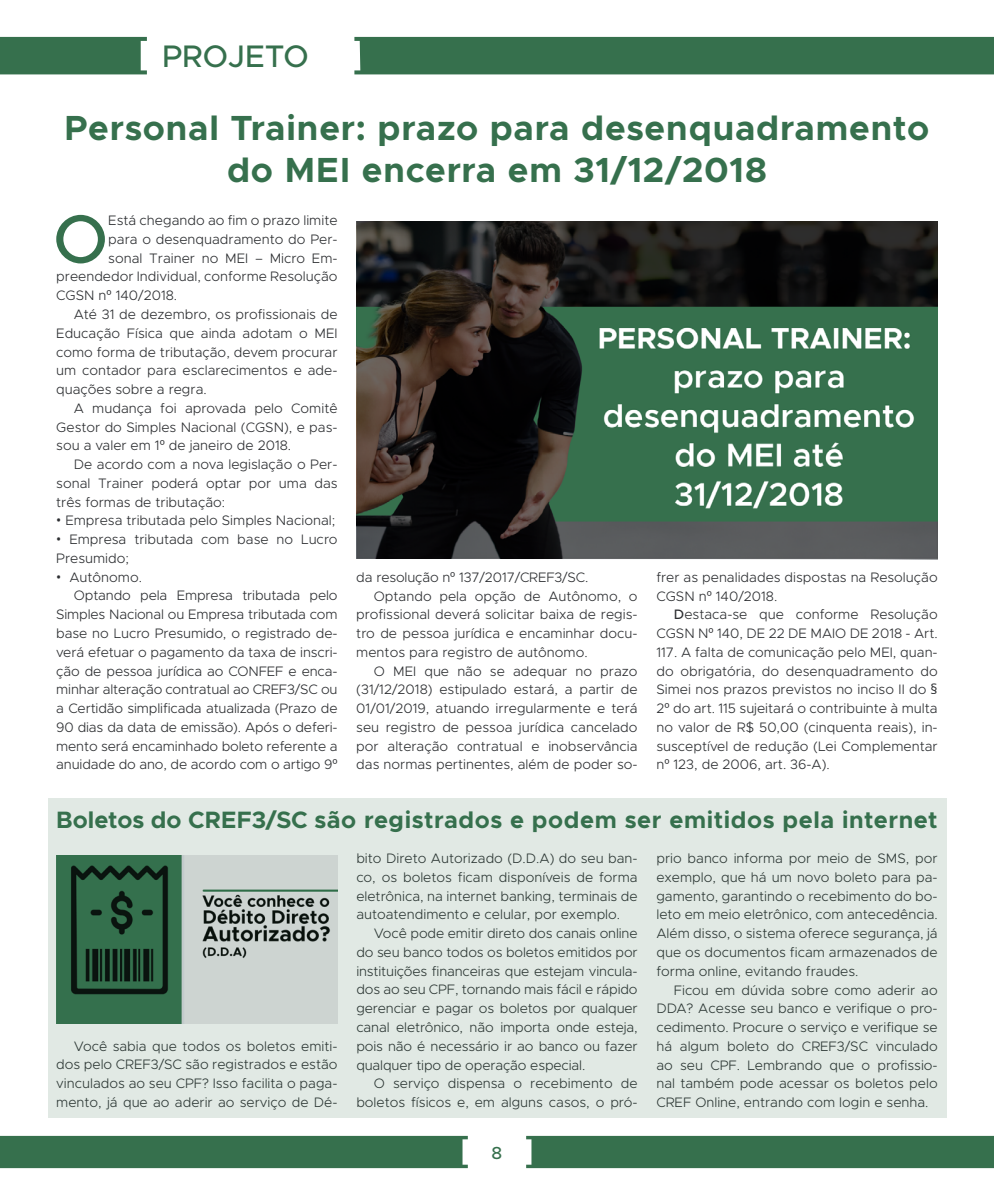
<style>
.page{position:relative;width:994px;height:1182px;background:#fff}
.page>*{position:absolute;margin:0;border:0;box-sizing:border-box;transform-origin:0 0}
.t1{font:500 68.38px "Metropolis";color:#36704d}
.t2{font:700 35px/42px "Metropolis";letter-spacing:.025em;color:#36704d;text-align:center}
.t3{font:500 31.25px "Metropolis";color:#36704d}
.t4{font:700 23.75px "Metropolis";letter-spacing:.02em;color:#36704d}
.t5{font:500 17.5px "Metropolis";color:#36704d}
.t6{font:300 13.75px/18.8px "Metropolis";color:#2b2d30;text-align:justify}
.s1{font-family:"Open Sans";font-weight:400}
.s2{font-weight:500}
</style>
<div class="page">
<div style="left:0;top:1135px;width:468px;height:32px;background:#36704d"></div>
<div style="left:526px;top:1135px;width:468px;height:32px;background:#36704d"></div>
<div style="left:0;top:37px;width:147px;height:37px;background:#36704d"></div>
<div style="left:354px;top:37px;width:640px;height:37px;background:#36704d"></div>
<img style="left:356px;top:221px;width:581px;height:338px">
<svg style="left:48px;top:798px;width:899px;height:318px;background:#cfdbd4"></svg>
<h3 class="t3" style="left:162px;top:37px;width:148px">PROJETO</h3>
<h2 class="t2" style="left:65px;top:107px;width:866px">Personal Trainer: prazo para desenquadramento do MEI encerra em 31/12/2018</h2>
<h1 class="t1" style="left:53px;top:196px;width:57px">O</h1>
<p class="t6" style="left:108px;top:211px;width:231px">Está chegando ao fim o prazo limite</p>
<p class="t6" style="left:108px;top:230px;width:231px">para o desenquadramento do Per-</p>
<p class="t6" style="left:108px;top:248px;width:231px">sonal Trainer no MEI – Micro Em-</p>
<p class="t6" style="left:56px;top:267px;width:283px">preendedor Individual, conforme Resolução</p>
<p class="t6" style="left:56px;top:286px;width:122px">CGSN n<span class="s1">º</span> 140/2018.</p>
<p class="t6" style="left:74px;top:305px;width:265px">Até 31 de dezembro, os profissionais de</p>
<p class="t6" style="left:56px;top:323px;width:283px">Educação Física que ainda adotam o MEI</p>
<p class="t6" style="left:56px;top:342px;width:283px">como forma de tributação, devem procurar</p>
<p class="t6" style="left:56px;top:361px;width:283px">um contador para esclarecimentos e ade-</p>
<p class="t6" style="left:56px;top:380px;width:152px">quações sobre a regra.</p>
<p class="t6" style="left:74px;top:398px;width:265px">A mudança foi aprovada pelo Comitê</p>
<p class="t6" style="left:56px;top:417px;width:283px">Gestor do Simples Nacional (CGSN), e pas-</p>
<p class="t6" style="left:56px;top:436px;width:236px">sou a valer em 1<span class="s1">º</span> de janeiro de 2018.</p>
<p class="t6" style="left:74px;top:455px;width:265px">De acordo com a nova legislação o Per-</p>
<p class="t6" style="left:56px;top:473px;width:283px">sonal Trainer poderá optar por uma das</p>
<p class="t6" style="left:56px;top:492px;width:170px">três formas de tributação:</p>
<p class="t6" style="left:56px;top:511px;width:280px"><span class="s1">•</span> Empresa tributada pelo Simples Nacional;</p>
<p class="t6" style="left:56px;top:530px;width:283px"><span class="s1">•</span> Empresa tributada com base no Lucro<br>Presumido;</p>
<p class="t6" style="left:56px;top:567px;width:87px"><span class="s1">•</span> Autônomo.</p>
<p class="t6" style="left:74px;top:586px;width:265px">Optando pela Empresa tributada pelo</p>
<p class="t6" style="left:56px;top:605px;width:283px">Simples Nacional ou Empresa tributada com</p>
<p class="t6" style="left:56px;top:623px;width:283px">base no Lucro Presumido, o registrado de-</p>
<p class="t6" style="left:56px;top:642px;width:283px">verá efetuar o pagamento da taxa de inscri-</p>
<p class="t6" style="left:56px;top:661px;width:283px">ção de pessoa jurídica ao CONFEF e enca-</p>
<p class="t6" style="left:56px;top:680px;width:283px">minhar alteração contratual ao CREF3/SC ou</p>
<p class="t6" style="left:56px;top:698px;width:283px">a Certidão simplificada atualizada (Prazo de</p>
<p class="t6" style="left:56px;top:717px;width:283px">90 dias da data de emissão). Após o deferi-</p>
<p class="t6" style="left:56px;top:736px;width:283px">mento será encaminhado boleto referente a</p>
<p class="t6" style="left:56px;top:755px;width:283px">anuidade do ano, de acordo com o artigo 9<span class="s1">º</span></p>
<p class="t6" style="left:356px;top:567px;width:233px">da resolução n<span class="s1">º</span> 137/2017/CREF3/SC.</p>
<p class="t6" style="left:374px;top:586px;width:265px">Optando pela opção de Autônomo, o</p>
<p class="t6" style="left:356px;top:605px;width:283px">profissional deverá solicitar baixa de regis-</p>
<p class="t6" style="left:356px;top:624px;width:283px">tro de pessoa jurídica e encaminhar docu-</p>
<p class="t6" style="left:356px;top:642px;width:233px">mentos para registro de autônomo.</p>
<p class="t6" style="left:374px;top:661px;width:265px">O MEI que não se adequar no prazo</p>
<p class="t6" style="left:356px;top:680px;width:283px">(31/12/2018) estipulado estará, a partir de</p>
<p class="t6" style="left:356px;top:699px;width:283px">01/01/2019, atuando irregularmente e terá</p>
<p class="t6" style="left:356px;top:717px;width:283px">seu registro de pessoa jurídica cancelado</p>
<p class="t6" style="left:356px;top:736px;width:283px">por alteração contratual e inobservância</p>
<p class="t6" style="left:356px;top:755px;width:283px">das normas pertinentes, além de poder so-</p>
<p class="t6" style="left:656px;top:567px;width:283px">frer as penalidades dispostas na Resolução<br>CGSN n<span class="s1">º</span> 140/2018.</p>
<p class="t6" style="left:656px;top:605px;width:283px;text-indent:18px"><span class="s2">D</span>estaca-se que conforme Resolução CGSN N<span class="s1">º</span> 140, DE 22 DE MAIO DE 2018 - Art.<br>117. A falta de comunicação pelo MEI, quan&shy;do obrigatória, do desenquadramento do Simei nos prazos previstos no inciso II do <span class="s1">§ </span>2<span class="s1">º</span> do art. 115 sujeitará o contribuinte à multa no valor de R$ 50,00 (cinquenta reais), in&shy;susceptível de redução (Lei Complementar n<span class="s1">º</span> 123, de 2006, art. 36-A).</p>
<h3 class="t4" style="left:56px;top:804px;width:883px">Boletos do CREF3/SC são registrados e podem ser emitidos pela internet</h3>
<p class="t6" style="left:56px;top:1036px;width:283px;text-indent:18px">Você sabia que todos os boletos emiti&shy;dos pelo CREF3/SC são registrados e estão vinculados ao seu CPF? Isso facilita o paga&shy;mento, já que ao aderir ao serviço de Dé-</p>
<p class="t6" style="left:356px;top:848px;width:283px">bito Direto Autorizado (D.D.A) do seu ban&shy;co, os boletos ficam disponíveis de forma eletrônica, na internet banking, terminais de autoatendimento e celular, por exemplo.</p>
<p class="t6" style="left:356px;top:923px;width:283px;text-indent:18px">Você pode emitir direto dos canais online do seu banco todos os boletos emitidos por instituições financeiras que estejam vincula&shy;dos ao seu CPF, tornando mais fácil e rápido gerenciar e pagar os boletos por qualquer canal eletrônico, não importa onde esteja, pois não é necessário ir ao banco ou fazer qualquer tipo de operação especial.</p>
<p class="t6" style="left:356px;top:1073px;width:283px;text-align:right">O serviço dispensa o recebimento de boletos físicos e, em alguns casos, o pró-</p>
<p class="t5" style="left:492px;top:1141px;width:12px">8</p>
<p class="t6" style="left:656px;top:848px;width:283px">prio banco informa por meio de SMS, por exemplo, que há um novo boleto para pa&shy;gamento, garantindo o recebimento do bo&shy;leto em meio eletrônico, com antecedência.<br>Além disso, o sistema oferece segurança, já que os documentos ficam armazenados de forma online, evitando fraudes.</p>
<p class="t6" style="left:656px;top:980px;width:283px;text-indent:18px">Ficou em dúvida sobre como aderir ao DDA? Acesse seu banco e verifique o pro&shy;cedimento. Procure o serviço e verifique se há algum boleto do CREF3/SC vinculado ao seu CPF. Lembrando que o profissio&shy;nal também pode acessar os boletos pelo CREF Online, entrando com login e senha.</p>
</div>
